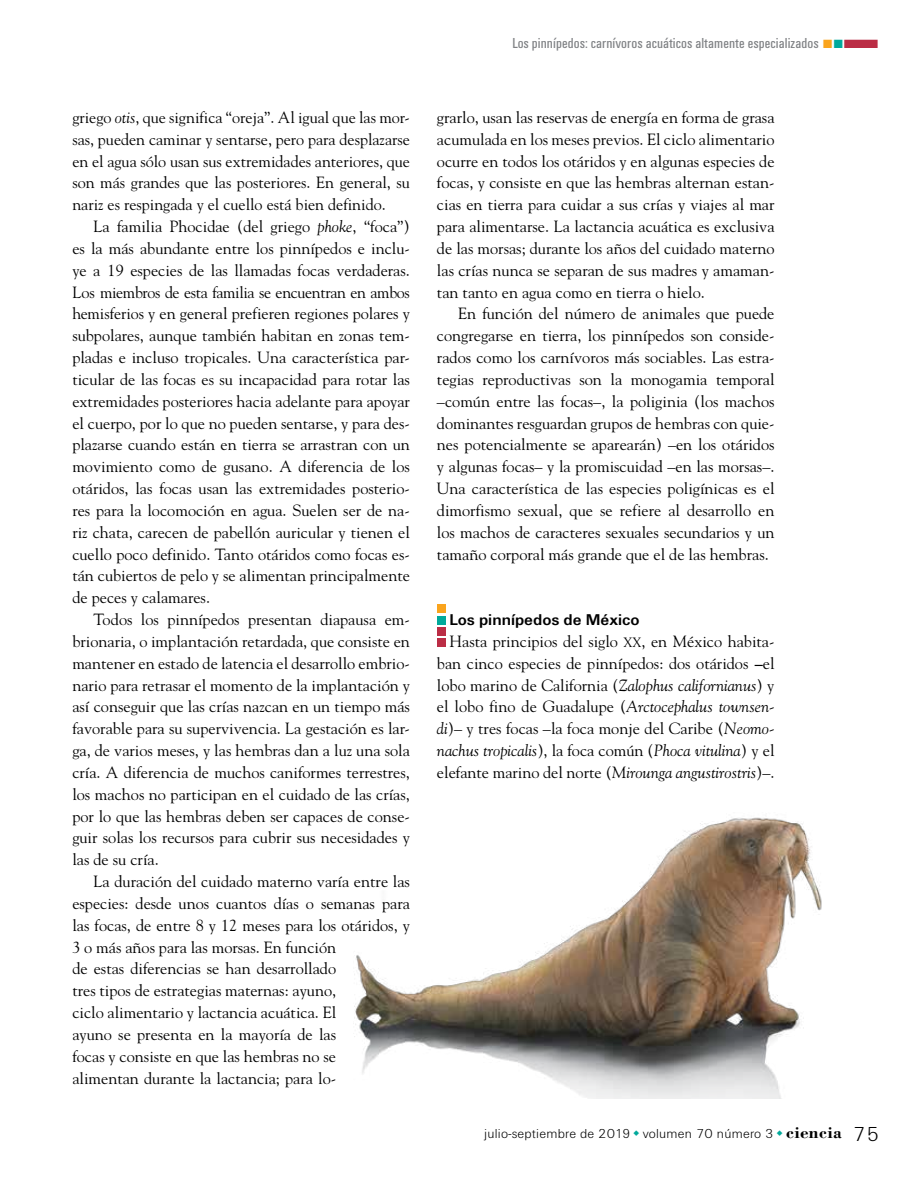
<style>
.page{position:relative;width:915px;height:1191px;background:#fff}
.page>*{position:absolute;margin:0;border:0;box-sizing:border-box;transform-origin:0 0}
.t1{font:16.2px/21.8px "Goudy";color:#000;text-align:justify}
.t2{font:700 16.2px "Unitus T";color:#000}
.t3{font:condensed 15px "Unitus T";letter-spacing:.005em;color:#808285}
.t4{font:300 13.5px "Unitus T";letter-spacing:.02em;color:#000}
.s1{font-style:italic}
.s2{color:#faa41d}
.s3{color:#00a99b}
.s4{color:#bb2d45}
.s5{font-size:13.5px}
.s6{font-weight:700}
.s7{font-family:"Bodoni";font-weight:700;font-size:17.25px}
.s8{font-size:21px}
</style>
<div class="page">
<div style="left:437px;top:638px;width:8px;height:9px;background:#bb2d45"></div>
<div style="left:437px;top:627px;width:8px;height:8px;background:#bb2d45"></div>
<div style="left:437px;top:616px;width:8px;height:8px;background:#00a99b"></div>
<div style="left:437px;top:605px;width:8px;height:8px;background:#faa41d"></div>
<img style="left:354px;top:817px;width:468px;height:281px">
<p class="t1" style="left:72px;top:106px;width:339px">griego <span class="s1">otis</span>, que significa “oreja”. Al igual que las mor&shy;sas, pueden caminar y sentarse, pero para desplazarse en el agua sólo usan sus extremidades anteriores, que son más grandes que las posteriores. En general, su nariz es respingada y el cuello está bien definido.</p>
<p class="t1" style="left:72px;top:215px;width:339px;text-indent:21px">La familia Phocidae (del griego <span class="s1">phoke</span>, “foca”) es la más abundante entre los pinnípedos e inclu&shy;ye a 19 especies de las llamadas focas verdaderas.<br>Los miembros de esta familia se encuentran en ambos hemisferios y en general prefieren regiones polares y subpolares, aunque también habitan en zonas tem&shy;pladas e incluso tropicales. Una característica par&shy;ticular de las focas es su incapacidad para rotar las extremidades posteriores hacia adelante para apoyar el cuerpo, por lo que no pueden sentarse, y para des&shy;plazarse cuando están en tierra se arrastran con un movimiento como de gusano. A diferencia de los otáridos, las focas usan las extremidades posterio&shy;res para la locomoción en agua. Suelen ser de na&shy;riz chata, carecen de pabellón auricular y tienen el cuello poco definido. Tanto otáridos como focas es&shy;tán cubiertos de pelo y se alimentan principalmente de peces y calamares.</p>
<p class="t1" style="left:72px;top:608px;width:339px;text-indent:21px">Todos los pinnípedos presentan diapausa em&shy;brionaria, o implantación retardada, que consiste en mantener en estado de latencia el desarrollo embrio&shy;nario para retrasar el momento de la implantación y así conseguir que las crías nazcan en un tiempo más favorable para su supervivencia. La gestación es lar&shy;ga, de varios meses, y las hembras dan a luz una sola cría. A diferencia de muchos caniformes terrestres, los machos no participan en el cuidado de las crías, por lo que las hembras deben ser capaces de conse&shy;guir solas los recursos para cubrir sus necesidades y las de su cría.</p>
<p class="t1" style="left:72px;top:870px;width:339px;text-align:left;text-indent:21px">La duración del cuidado materno varía entre las especies: desde unos cuantos días o semanas para las focas, de entre 8 y 12 meses para los otáridos, y 3 o más años para las morsas. En función<br>de estas diferencias se han desarrollado<br>tres tipos de estrategias maternas: ayuno,<br>ciclo alimentario y lactancia acuática. El<br>ayuno se presenta en la mayoría de las<br>focas y consiste en que las hembras no se<br>alimentan durante la lactancia; para lo-</p>
<p class="t3" style="left:512px;top:34px;width:368px">Los pinnípedos: carnívoros acuáticos altamente especializados <span class="s2">■</span><span class="s3">■</span><span class="s4">■</span></p>
<p class="t1" style="left:437px;top:106px;width:339px">grarlo, usan las reservas de energía en forma de grasa acumulada en los meses previos. El ciclo alimentario ocurre en todos los otáridos y en algunas especies de focas, y consiste en que las hembras alternan estan&shy;cias en tierra para cuidar a sus crías y viajes al mar para alimentarse. La lactancia acuática es exclusiva de las morsas; durante los años del cuidado materno las crías nunca se separan de sus madres y amaman&shy;tan tanto en agua como en tierra o hielo.</p>
<p class="t1" style="left:437px;top:302px;width:339px;text-indent:21px">En función del número de animales que puede congregarse en tierra, los pinnípedos son conside&shy;rados como los carnívoros más sociables. Las estra&shy;tegias reproductivas son la monogamia temporal –común entre las focas–, la poliginia (los machos dominantes resguardan grupos de hembras con quie&shy;nes potencialmente se aparearán) –en los otáridos y algunas focas– y la promiscuidad –en las morsas–.<br>Una característica de las especies poligínicas es el dimorfismo sexual, que se refiere al desarrollo en los machos de caracteres sexuales secundarios y un tamaño corporal más grande que el de las hembras.</p>
<p class="t2" style="left:449px;top:610px;width:191px">Los pinnípedos de México</p>
<p class="t1" style="left:437px;top:630px;width:339px;text-indent:13px">Hasta principios del siglo <span class="s5">XX</span>, en México habita&shy;ban cinco especies de pinnípedos: dos otáridos <span class="s6">–</span>el lobo marino de California (<span class="s1">Zalophus californianus</span>) y el lobo fino de Guadalupe (<span class="s1">Arctocephalus townsen&shy;di</span>)– y tres focas –la foca monje del Caribe (<span class="s1">Neomo&shy;nachus tropicalis</span>), la foca común (<span class="s1">Phoca vitulina</span>) y el elefante marino del norte (<span class="s1">Mirounga angustirostris</span>)–.</p>
<p class="t4" style="left:484px;top:1125px;width:396px">julio-septiembre de 2019 volumen 70 número 3 <span class="s7">ciencia</span> <span class="s8">75</span></p>
</div>
